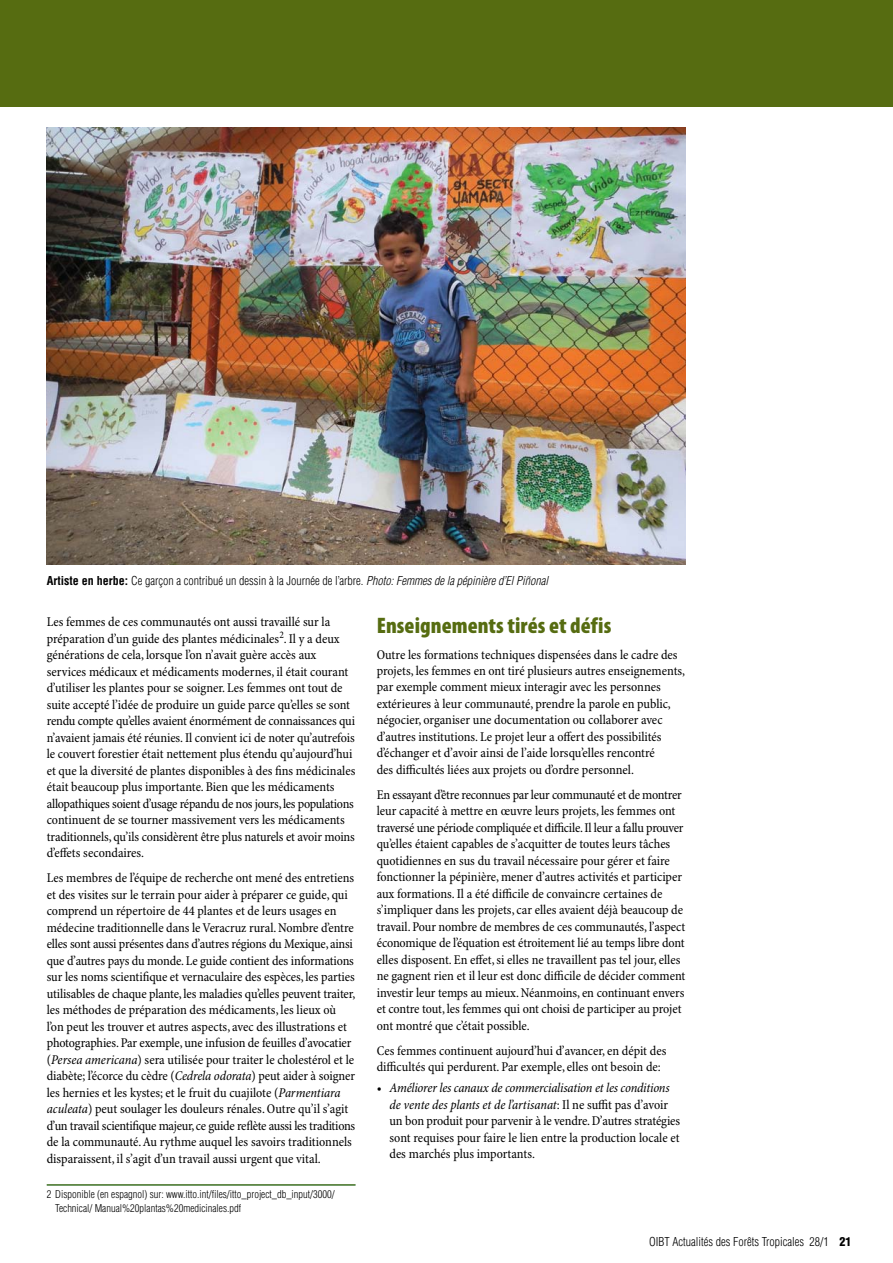
<style>
.page{position:relative;width:893px;height:1263px;background:#fff}
.page>*{position:absolute;margin:0;border:0;box-sizing:border-box;transform-origin:0 0}
.t1{font:900 condensed 22.5px "Myriad Pro";letter-spacing:.005em;color:#566c11}
.t2{font:condensed 13.5px/16.5px "Minion Pro";letter-spacing:-.005em;color:#000}
.t3{font:300 condensed 12px "Helvetica";color:#000}
.t4{font:300 condensed 10.5px/13.5px "Helvetica";color:#000}
.s1{font-weight:700}
.s2{font-style:italic}
.s3{font-weight:900}
</style>
<div class="page">
<div style="left:0;top:0;width:893px;height:106px;background:#566c11"></div>
<hr style="left:47px;top:1184px;width:308px;height:1px;background:#566c11">
<img style="left:47px;top:128px;width:638px;height:436px">
<p class="t3" style="left:47px;top:573px;width:503px"><span class="s1">Artiste en herbe:</span> Ce garçon a contribué un dessin à la Journée de l’arbre. <span class="s2">Photo: Femmes de la pépinière d’El Piñonal</span></p>
<p class="t2" style="left:47px;top:614px;width:310px">Les femmes de ces communautés ont aussi travaillé sur la préparation d’un guide des plantes médicinales<sup>2</sup>. Il y a deux générations de cela, lorsque l’on n’avait guère accès aux services médicaux et médicaments modernes, il était courant d’utiliser les plantes pour se soigner. Les femmes ont tout de suite accepté l’idée de produire un guide parce qu’elles se sont rendu compte qu’elles avaient énormément de connaissances qui n’avaient jamais été réunies. Il convient ici de noter qu’autrefois le couvert forestier était nettement plus étendu qu’aujourd’hui et que la diversité de plantes disponibles à des fins médicinales était beaucoup plus importante. Bien que les médicaments allopathiques soient d’usage répandu de nos jours, les populations continuent de se tourner massivement vers les médicaments traditionnels, qu’ils considèrent être plus naturels et avoir moins d’effets secondaires.</p>
<p class="t2" style="left:47px;top:870px;width:310px">Les membres de l’équipe de recherche ont mené des entretiens et des visites sur le terrain pour aider à préparer ce guide, qui comprend un répertoire de 44 plantes et de leurs usages en médecine traditionnelle dans le Veracruz rural. Nombre d’entre elles sont aussi présentes dans d’autres régions du Mexique, ainsi que d’autres pays du monde. Le guide contient des informations sur les noms scientifique et vernaculaire des espèces, les parties utilisables de chaque plante, les maladies qu’elles peuvent traiter, les méthodes de préparation des médicaments, les lieux où l’on peut les trouver et autres aspects, avec des illustrations et photographies. Par exemple, une infusion de feuilles d’avocatier (<span class="s2">Persea americana</span>) sera utilisée pour traiter le cholestérol et le diabète; l’écorce du cèdre (<span class="s2">Cedrela odorata</span>) peut aider à soigner les hernies et les kystes; et le fruit du cuajilote (<span class="s2">Parmentiara aculeata</span>) peut soulager les douleurs rénales. Outre qu’il s’agit d’un travail scientifique majeur, ce guide reflète aussi les traditions de la communauté. Au rythme auquel les savoirs traditionnels disparaissent, il s’agit d’un travail aussi urgent que vital.</p>
<p class="t4" style="left:55px;top:1188px;width:281px;text-indent:-9px">2 Disponible (en espagnol) sur: www.itto.int/files/itto_project_db_input/3000/<br>Technical/ Manual%20plantas%20medicinales.pdf</p>
<h1 class="t1" style="left:377px;top:611px;width:236px">Enseignements tirés et défis</h1>
<p class="t2" style="left:377px;top:646px;width:310px">Outre les formations techniques dispensées dans le cadre des projets, les femmes en ont tiré plusieurs autres enseignements, par exemple comment mieux interagir avec les personnes extérieures à leur communauté, prendre la parole en public, négocier, organiser une documentation ou collaborer avec d’autres institutions. Le projet leur a offert des possibilités d’échanger et d’avoir ainsi de l’aide lorsqu’elles rencontré<br>des difficultés liées aux projets ou d’ordre personnel.</p>
<p class="t2" style="left:377px;top:787px;width:310px">En essayant d’être reconnues par leur communauté et de montrer leur capacité à mettre en œuvre leurs projets, les femmes ont traversé une période compliquée et difficile. Il leur a fallu prouver qu’elles étaient capables de s’acquitter de toutes leurs tâches quotidiennes en sus du travail nécessaire pour gérer et faire fonctionner la pépinière, mener d’autres activités et participer aux formations. Il a été difficile de convaincre certaines de s’impliquer dans les projets, car elles avaient déjà beaucoup de travail. Pour nombre de membres de ces communautés, l’aspect économique de l’équation est étroitement lié au temps libre dont elles disposent. En effet, si elles ne travaillent pas tel jour, elles ne gagnent rien et il leur est donc difficile de décider comment investir leur temps au mieux. Néanmoins, en continuant envers et contre tout, les femmes qui ont choisi de participer au projet ont montré que c’était possible.</p>
<p class="t2" style="left:377px;top:1043px;width:291px">Ces femmes continuent aujourd’hui d’avancer, en dépit des difficultés qui perdurent. Par exemple, elles ont besoin de:</p>
<p class="t2" style="left:389px;top:1080px;width:292px;text-indent:-13px">• <span class="s2">Améliorer les canaux de commercialisation et les conditions de vente des plants et de l’artisanat</span>: Il ne suffit pas d’avoir un bon produit pour parvenir à le vendre. D’autres stratégies sont requises pour faire le lien entre la production locale et des marchés plus importants.</p>
<p class="t3" style="left:649px;top:1234px;width:204px">OIBT Actualités des Forêts Tropicales 28/1 <span class="s3">21</span></p>
</div>
